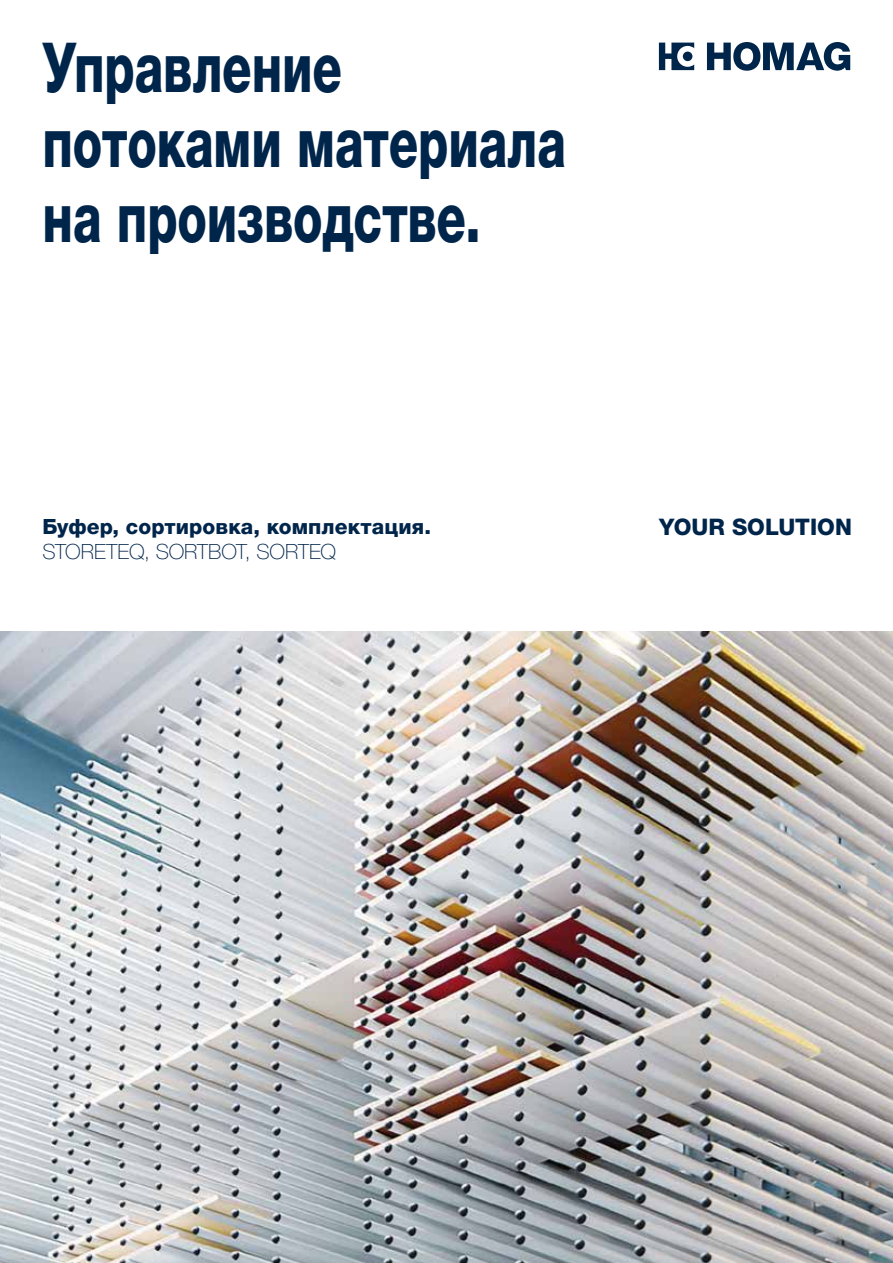
<style>
.page{position:relative;width:893px;height:1263px;background:#fff}
.page>*{position:absolute;margin:0;border:0;box-sizing:border-box;transform-origin:0 0}
.t1{font:800 69px/75px "Helvetica Neue LTW1 G";letter-spacing:-.005em;color:#00254b;scale:.7 1}
.t2{font:800 22.8px "Helvetica Neue LTW1 G";color:#00254b}
.t3{font:800 21px "Helvetica Neue LTW1 G";letter-spacing:.005em;color:#00254b}
.t4{font:100 21px "Helvetica Neue LTW1 G";letter-spacing:-.005em;color:#00254b}
</style>
<div class="page">
<svg style="left:707px;top:42px;width:143px;height:29px"></svg>
<svg style="left:659px;top:43px;width:35px;height:27px"></svg>
<img style="left:0;top:631px;width:893px;height:632px">
<p class="t1" style="left:43px;top:30px;width:749px">Управление потоками материала на производстве.</p>
<p class="t3" style="left:43px;top:514px;width:390px">Буфер, сортировка, комплектация.</p>
<p class="t4" style="left:43px;top:539px;width:295px">STORETEQ, SORTBOT, SORTEQ</p>
<p class="t2" style="left:659px;top:513px;width:194px">YOUR SOLUTION</p>
</div>
